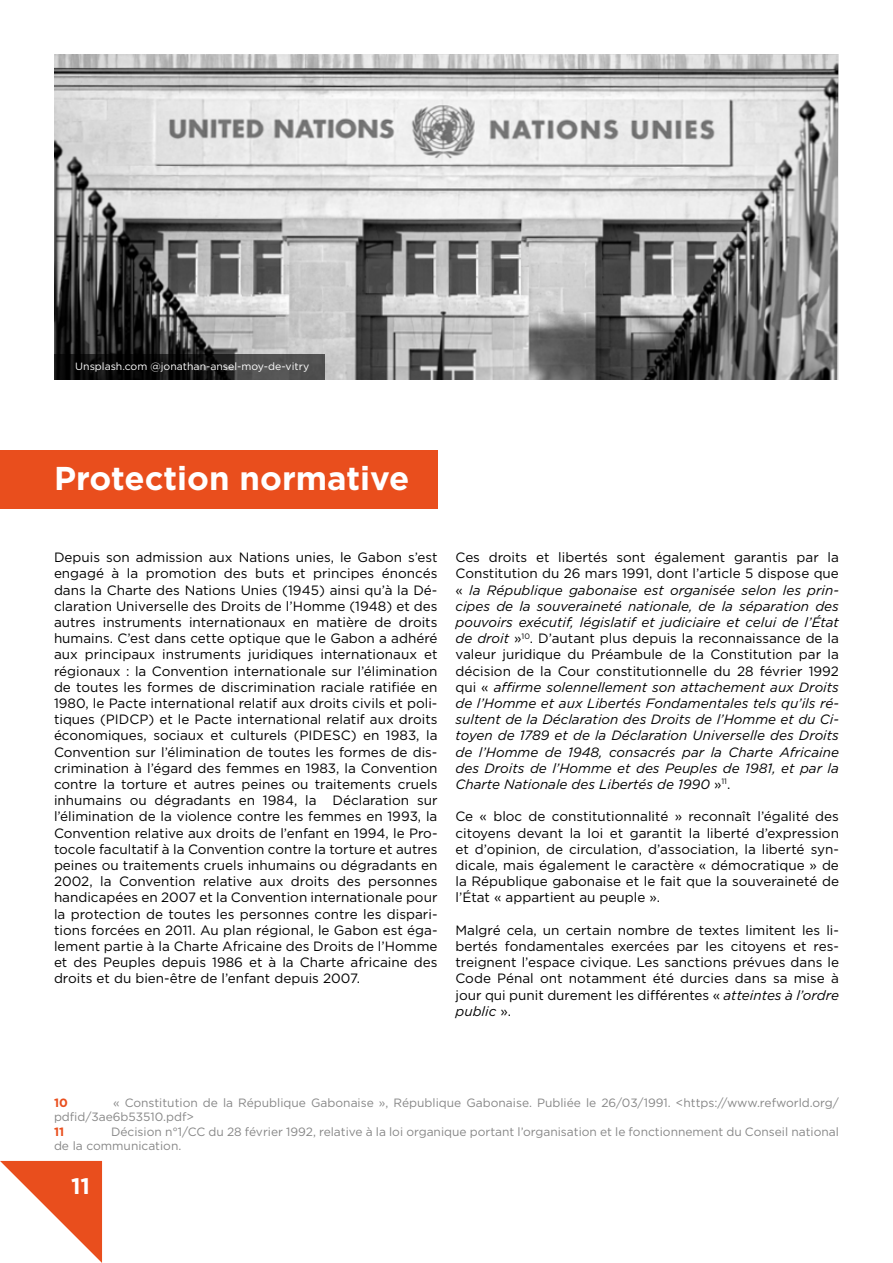
<style>
.page{position:relative;width:893px;height:1263px;background:#fff}
.page>*{position:absolute;margin:0;border:0;box-sizing:border-box;transform-origin:0 0}
.t1{font:700 33px "Gotham";color:#fff}
.t2{font:700 22.5px "Gotham";color:#fff}
.t3{font:13.5px/16.2px "Gotham";color:#000;text-align:justify}
.t4{font:italic 13.5px/16.2px "Gotham";color:#000;text-align:justify}
.t5{font:12px/14.4px "Gotham";color:#878787}
.t6{font:700 12px "Gotham";color:#e94e1d}
.t7{font:10.5px "Gotham";color:#fff}
.s1{font-style:normal}
.s2{font-style:italic}
</style>
<div class="page">
<svg style="left:0;top:1161px;width:102px;height:102px"></svg>
<img style="left:54px;top:54px;width:784px;height:326px">
<div style="left:0;top:451px;width:437px;height:58px;background:#e94e1d"></div>
<svg style="left:54px;top:354px;width:271px;height:26px"></svg>
<p class="t7" style="left:75px;top:360px;width:235px">Unsplash.com @jonathan-ansel-moy-de-vitry</p>
<h1 class="t1" style="left:54px;top:456px;width:357px">Protection normative</h1>
<p class="t3" style="left:54px;top:549px;width:385px">Depuis son admission aux Nations unies, le Gabon s’est engagé à la promotion des buts et principes énoncés dans la Charte des Nations Unies (1945) ainsi qu’à la Dé&shy;claration Universelle des Droits de l’Homme (1948) et des autres instruments internationaux en matière de droits humains. C’est dans cette optique que le Gabon a adhéré aux principaux instruments juridiques internationaux et régionaux : la Convention internationale sur l’élimination de toutes les formes de discrimination raciale ratifiée en 1980, le Pacte international relatif aux droits civils et poli&shy;tiques (PIDCP) et le Pacte international relatif aux droits économiques, sociaux et culturels (PIDESC) en 1983, la Convention sur l’élimination de toutes les formes de dis&shy;crimination à l’égard des femmes en 1983, la Convention contre la torture et autres peines ou traitements cruels inhumains ou dégradants en 1984, la Déclaration sur l’élimination de la violence contre les femmes en 1993, la Convention relative aux droits de l’enfant en 1994, le Pro&shy;tocole facultatif à la Convention contre la torture et autres peines ou traitements cruels inhumains ou dégradants en 2002, la Convention relative aux droits des personnes handicapées en 2007 et la Convention internationale pour la protection de toutes les personnes contre les dispari&shy;tions forcées en 2011. Au plan régional, le Gabon est éga&shy;lement partie à la Charte Africaine des Droits de l’Homme et des Peuples depuis 1986 et à la Charte africaine des droits et du bien-être de l’enfant depuis 2007.</p>
<p class="t4" style="left:455px;top:549px;width:385px"><span class="s1">Ces droits et libertés sont également garantis par la Constitution du 26 mars 1991, dont l’article 5 dispose que «</span> la République gabonaise est organisée selon les prin&shy;cipes de la souveraineté nationale, de la séparation des pouvoirs exécutif, législatif et judiciaire et celui de l’État de droit <span class="s1">»</span><sup>10</sup><span class="s1">. D’autant plus depuis la reconnaissance de la valeur juridique du Préambule de la Constitution par la décision de la Cour constitutionnelle du 28 février 1992 qui «</span> affirme solennellement son attachement aux Droits de l’Homme et aux Libertés Fondamentales tels qu’ils ré&shy;sultent de la Déclaration des Droits de l’Homme et du Ci&shy;toyen de 1789 et de la Déclaration Universelle des Droits de l’Homme de 1948, consacrés par la Charte Africaine des Droits de l’Homme et des Peuples de 1981, et par la Charte Nationale des Libertés de 1990 <span class="s1">»</span><sup>11</sup><span class="s1">.</span></p>
<p class="t3" style="left:455px;top:808px;width:385px">Ce « bloc de constitutionnalité » reconnaît l’égalité des citoyens devant la loi et garantit la liberté d’expression et d’opinion, de circulation, d’association, la liberté syn&shy;dicale, mais également le caractère « démocratique » de la République gabonaise et le fait que la souveraineté de l’État « appartient au peuple ».</p>
<p class="t3" style="left:455px;top:921px;width:385px">Malgré cela, un certain nombre de textes limitent les li&shy;bertés fondamentales exercées par les citoyens et res&shy;treignent l’espace civique. Les sanctions prévues dans le Code Pénal ont notamment été durcies dans sa mise à jour qui punit durement les différentes « <span class="s2">atteintes à l’ordre public</span> ».</p>
<p class="t5" style="left:54px;top:1095px;width:786px;text-indent:59px">« Constitution de la République Gabonaise », République Gabonaise. Publiée le 26/03/1991. &lt;https://www.refworld.org/ pdfid/3ae6b53510.pdf&gt;</p>
<p class="t6" style="left:54px;top:1123px;width:12px">11</p>
<p class="t6" style="left:54px;top:1094px;width:15px">10</p>
<p class="t5" style="left:54px;top:1124px;width:786px;text-indent:57px">Décision n°1/CC du 28 février 1992, relative à la loi organique portant l’organisation et le fonctionnement du Conseil national de la communication.</p>
<h2 class="t2" style="left:71px;top:1171px;width:20px">11</h2>
</div>
